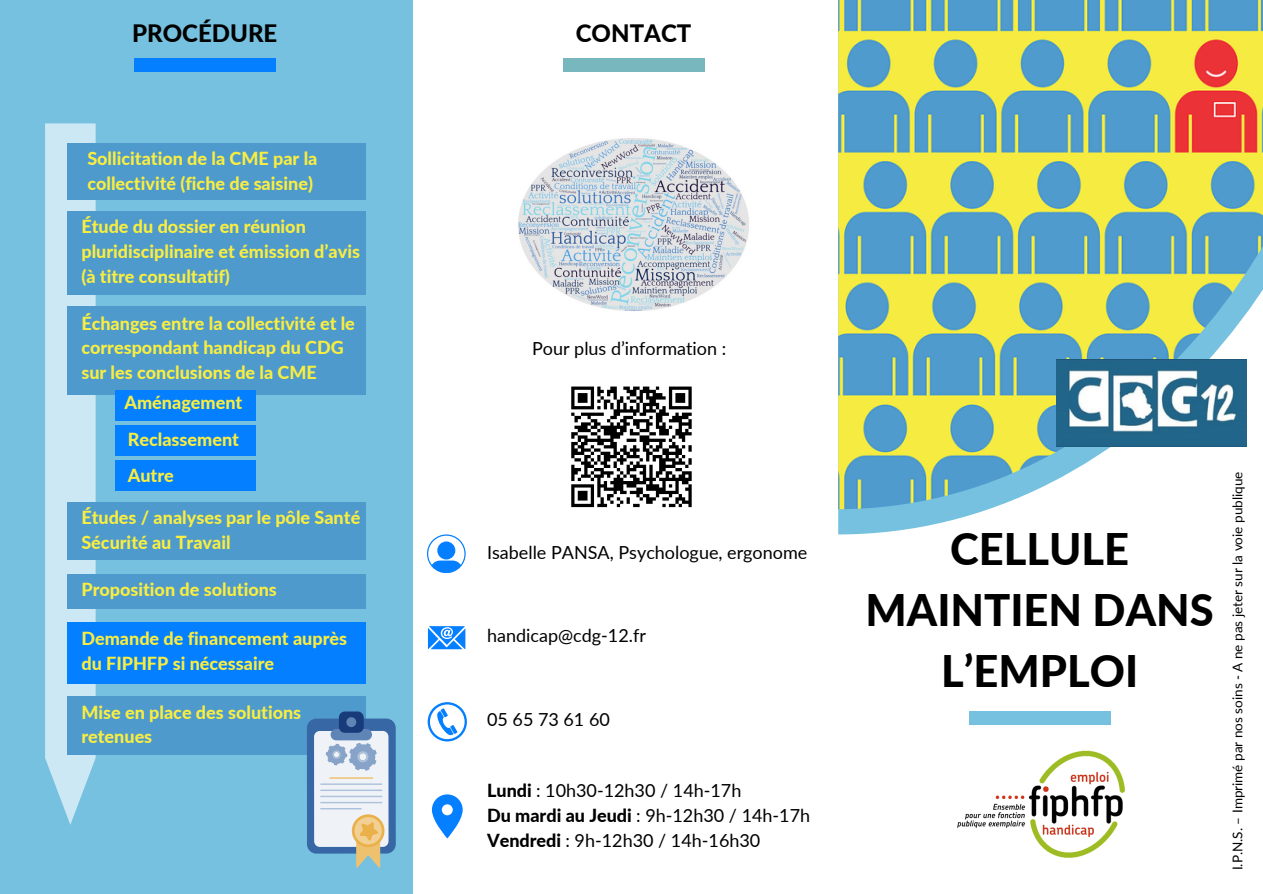
<style>
.page{position:relative;width:1263px;height:894px;background:#fff}
.page>*{position:absolute;margin:0;border:0;box-sizing:border-box;transform-origin:0 0}
.t1{font:800 43.5px/60.8px "Lato";color:#000;text-align:center}
.t2{font:800 24px "Lato";color:#000}
.t3{font:800 18px/24.8px "Lato";color:#f8ed41}
.t4{font:18px/24.8px "Lato";color:#000}
.t5{font:13.5px "Lato";color:#000}
.s1{font-weight:800}
</style>
<div class="page">
<svg style="left:838px;top:509px;width:151px;height:25px;fill:#75c1df"></svg>
<img style="left:838px;top:0;width:425px;height:509px">
<img style="left:1056px;top:359px;width:190px;height:87px">
<img style="left:957px;top:750px;width:168px;height:108px">
<div style="left:969px;top:711px;width:141px;height:13px;background:#75c1df"></div>
<div style="left:563px;top:59px;width:141px;height:13px;background:#78b7bd"></div>
<div style="left:0;top:0;width:413px;height:893px;background:#75c1df"></div>
<svg style="left:45px;top:123px;width:51px;height:701px"></svg>
<div style="left:67px;top:143px;width:299px;height:57px;background:#4f9acd"></div>
<div style="left:68px;top:211px;width:298px;height:84px;background:#4f9acd"></div>
<div style="left:68px;top:306px;width:298px;height:89px;background:#4f9acd"></div>
<div style="left:68px;top:502px;width:298px;height:58px;background:#4f9acd"></div>
<div style="left:67px;top:573px;width:299px;height:35px;background:#4f9acd"></div>
<div style="left:68px;top:622px;width:298px;height:61px;background:#047fff"></div>
<div style="left:67px;top:696px;width:299px;height:59px;background:#4f9acd"></div>
<div style="left:115px;top:390px;width:140px;height:31px;background:#047fff"></div>
<div style="left:115px;top:425px;width:140px;height:31px;background:#047fff"></div>
<div style="left:115px;top:460px;width:140px;height:31px;background:#047fff"></div>
<div style="left:134px;top:59px;width:142px;height:13px;background:#047fff"></div>
<img style="left:518px;top:138px;width:231px;height:174px">
<div style="left:307px;top:718px;width:89px;height:135px;background:#3767a4;border-radius:9px"></div>
<div style="left:314px;top:730px;width:75px;height:116px;background:#eff3f8;border-radius:6px"></div>
<div style="left:331px;top:728px;width:41px;height:12px;background:#5f85b6;border-radius:6px"></div>
<div style="left:339px;top:711px;width:25px;height:21px;background:#183b79;border-radius:6px"></div>
<svg style="left:346px;top:717px;width:10px;height:10px"></svg>
<svg style="left:352px;top:814px;width:32px;height:53px"></svg>
<hr style="left:329px;top:777px;width:44px;height:1px;background:#eec16f">
<hr style="left:320px;top:801px;width:62px;height:2px;background:#afc2db">
<hr style="left:320px;top:807px;width:42px;height:2px;background:#afc2db">
<hr style="left:320px;top:795px;width:62px;height:2px;background:#afc2db">
<hr style="left:320px;top:789px;width:62px;height:1px;background:#afc2db">
<hr style="left:320px;top:783px;width:62px;height:1px;background:#afc2db">
<svg style="left:326px;top:743px;width:51px;height:27px"></svg>
<svg style="left:428px;top:702px;width:39px;height:39px"></svg>
<svg style="left:428px;top:626px;width:37px;height:23px"></svg>
<svg style="left:427px;top:534px;width:38px;height:38px"></svg>
<svg style="left:432px;top:794px;width:30px;height:44px"></svg>
<svg style="left:571px;top:386px;width:121px;height:122px"></svg>
<p class="t2" style="left:132px;top:19px;width:147px">PROCÉDURE</p>
<h3 class="t3" style="left:87px;top:146px;width:232px">Sollicitation de la CME par la collectivité (fiche de saisine)</h3>
<h3 class="t3" style="left:81px;top:213px;width:280px">Étude du dossier en réunion pluridisciplinaire et émission d’avis (à titre consultatif)</h3>
<h3 class="t3" style="left:81px;top:310px;width:275px">Échanges entre la collectivité et le correspondant handicap du CDG sur les conclusions de la CME</h3>
<h2 class="t3" style="left:124px;top:389px;width:119px">Aménagement</h2>
<p class="t3" style="left:128px;top:427px;width:113px">Reclassement</p>
<p class="t3" style="left:128px;top:462px;width:48px">Autre</p>
<h3 class="t3" style="left:81px;top:505px;width:280px">Études / analyses par le pôle Santé<br>Sécurité au Travail</h3>
<h3 class="t3" style="left:81px;top:576px;width:197px">Proposition de solutions</h3>
<h3 class="t3" style="left:81px;top:625px;width:267px">Demande de financement auprès du FIPHFP si nécessaire</h3>
<h3 class="t3" style="left:81px;top:699px;width:221px">Mise en place des solutions retenues</h3>
<h4 class="t2" style="left:576px;top:19px;width:117px">CONTACT</h4>
<p class="t4" style="left:532px;top:335px;width:196px">Pour plus d’information :</p>
<h1 class="t4" style="left:487px;top:540px;width:322px">Isabelle PANSA, Psychologue, ergonome</h1>
<p class="t4" style="left:487px;top:622px;width:160px">handicap@cdg-12.fr</p>
<h4 class="t4" style="left:487px;top:706px;width:124px">05 65 73 61 60</h4>
<p class="t4" style="left:487px;top:777px;width:325px"><span class="s1">Lundi</span> : 10h30-12h30 / 14h-17h<br><span class="s1">Du mardi au Jeudi</span> : 9h-12h30 / 14h-17h<br><span class="s1">Vendredi</span> : 9h-12h30 / 14h-16h30</p>
<h2 class="t1" style="left:865px;top:517px;width:350px">CELLULE<br>MAINTIEN DANS<br>L’EMPLOI</h2>
<p class="t5" style="left:1229px;top:870px;width:400px;rotate:-90deg">I.P.N.S. – Imprimé par nos soins - A ne pas jeter sur la voie publique</p>
</div>
